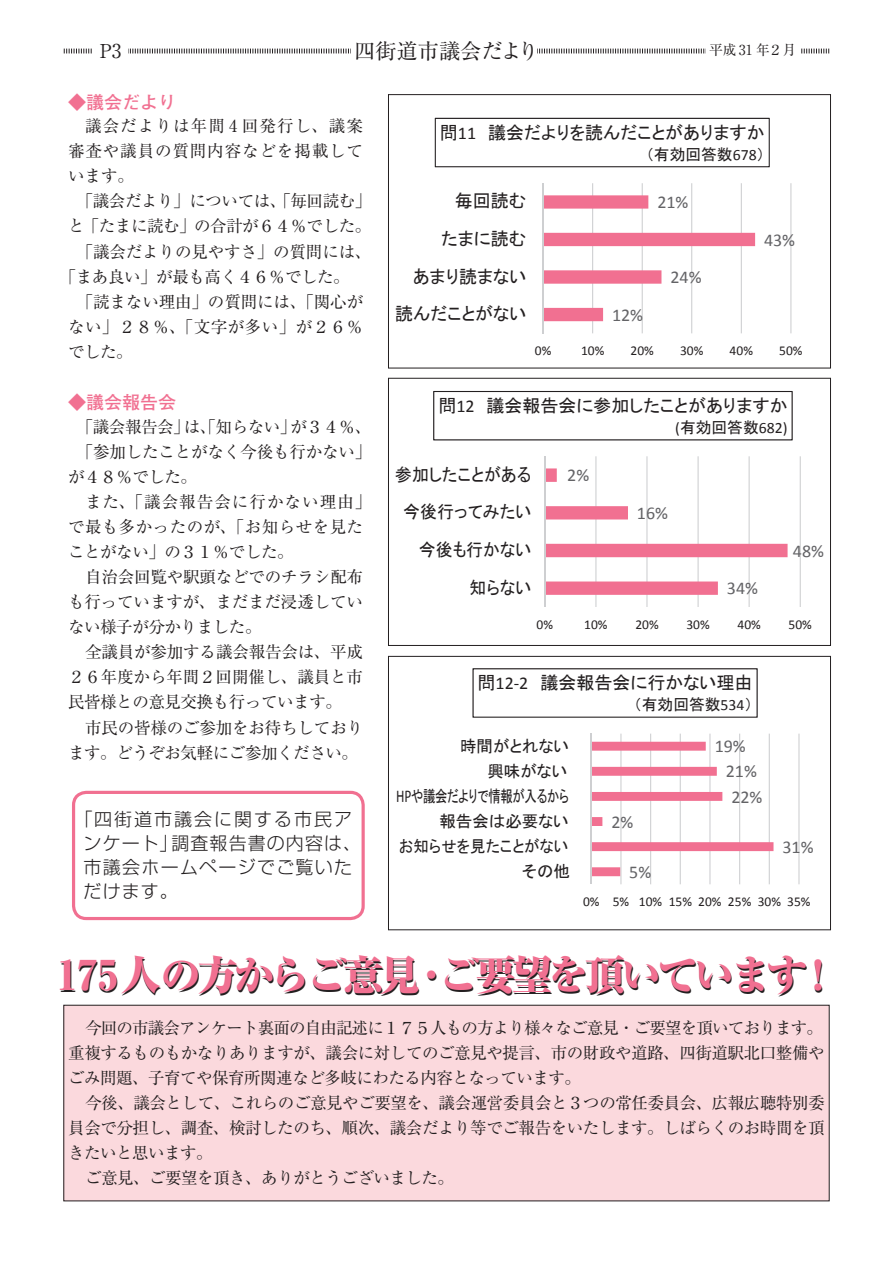
<style>
.page{position:relative;width:893px;height:1263px;background:#fff}
.page>*{position:absolute;margin:0;border:0;box-sizing:border-box;transform-origin:0 0}
.t1{font:800 expanded 40.5px "Ryumin Pr 6 N";letter-spacing:-.1em;color:#231f20}
.t2{font:21.3px "Ryumin Pr 6 N";color:#231f20}
.t3{font:19.2px "Ryumin Pr 6 N";color:#231f20}
.t4{font:18px/37.5px "MS P Gothic";color:#231f20;text-align:right}
.t5{font:18px "Calibri";color:#636366}
.t6{font:18px/37.7px "MS P Gothic";color:#231f20;text-align:right;scale:.94 1}
.t7{font:300 18px/24px "Shin Go Pr 6 N";letter-spacing:.11em;color:#231f20}
.t8{font:300 18px/24px "Shin Go Pr 6 N";letter-spacing:.07em;color:#231f20}
.t9{font:700 18px "Futo Go B101 Pr 6 N";color:#f17091}
.t10{font:18px "Calibri";color:#231f20}
.t11{font:16.5px/25px "Ryumin Pr 6 N";letter-spacing:-.025em;color:#231f20;text-align:justify}
.t12{font:16.5px "Ryumin Pr 6 N";letter-spacing:-.005em;color:#231f20}
.t13{font:16.5px/25px "MS P Gothic";color:#231f20;text-align:right}
.t14{font:16.5px "Ryumin Pr 6 N";letter-spacing:.03em;color:#231f20}
.t15{font:16.5px "Ryumin Pr 6 N";letter-spacing:.055em;color:#231f20}
.t16{font:16.5px "Ryumin Pr 6 N";letter-spacing:.065em;color:#231f20}
.t17{font:16.5px "Ryumin Pr 6 N";letter-spacing:.07em;color:#231f20}
.t18{font:15.75px "MS P Gothic";color:#231f20}
.t19{font:15.75px "Calibri";color:#231f20}
.t20{font:13.8px "Ryumin Pr 6 N";color:#231f20}
.t21{font:13.5px "Calibri";color:#231f20}
.s1{font-family:"Ryumin Pr 6 N";font-stretch:expanded}
.s2{font-family:"MS P Gothic"}
.s3{font-family:"Calibri"}
.s4{font-family:"Calibri";font-size:18px}
</style>
<div class="page">
<svg style="left:63px;top:48px;width:767px;height:6px"></svg>
<div style="left:351px;top:38px;width:186px;height:26px;background:#fff"></div>
<div style="left:706px;top:43px;width:93px;height:17px;background:#fff"></div>
<div style="left:94px;top:40px;width:34px;height:22px;background:#fff"></div>
<hr style="left:592px;top:183px;width:1px;height:150px;background:#cecfd1">
<hr style="left:642px;top:183px;width:1px;height:150px;background:#cecfd1">
<hr style="left:691px;top:183px;width:1px;height:150px;background:#cecfd1">
<hr style="left:741px;top:183px;width:1px;height:150px;background:#cecfd1">
<hr style="left:790px;top:183px;width:1px;height:150px;background:#cecfd1">
<svg style="left:544px;top:195px;width:211px;height:126px"></svg>
<hr style="left:543px;top:183px;width:1px;height:150px;background:#cecfd1">
<svg style="left:435px;top:118px;width:335px;height:49px"></svg>
<hr style="left:595px;top:456px;width:1px;height:151px;background:#cecfd1">
<hr style="left:646px;top:456px;width:1px;height:151px;background:#cecfd1">
<hr style="left:698px;top:456px;width:1px;height:151px;background:#cecfd1">
<hr style="left:749px;top:456px;width:1px;height:151px;background:#cecfd1">
<hr style="left:800px;top:456px;width:1px;height:151px;background:#cecfd1">
<svg style="left:545px;top:468px;width:243px;height:127px"></svg>
<hr style="left:544px;top:456px;width:1px;height:151px;background:#cecfd1">
<svg style="left:433px;top:391px;width:360px;height:49px"></svg>
<hr style="left:620px;top:734px;width:1px;height:150px;background:#cecfd1">
<hr style="left:650px;top:734px;width:1px;height:150px;background:#cecfd1">
<hr style="left:680px;top:734px;width:1px;height:150px;background:#cecfd1">
<hr style="left:709px;top:734px;width:1px;height:150px;background:#cecfd1">
<hr style="left:739px;top:734px;width:1px;height:150px;background:#cecfd1">
<hr style="left:769px;top:734px;width:1px;height:150px;background:#cecfd1">
<hr style="left:798px;top:734px;width:1px;height:150px;background:#cecfd1">
<svg style="left:592px;top:742px;width:181px;height:134px"></svg>
<hr style="left:591px;top:734px;width:1px;height:150px;background:#cecfd1">
<svg style="left:472px;top:668px;width:286px;height:50px"></svg>
<div style="left:388px;top:94px;width:443px;height:274px;border:1px solid #231f20"></div>
<div style="left:388px;top:378px;width:443px;height:268px;border:1px solid #231f20"></div>
<div style="left:388px;top:656px;width:443px;height:274px;border:1px solid #231f20"></div>
<div style="left:72px;top:791px;width:293px;height:129px;border:3px solid #f17091;border-radius:13px"></div>
<div style="left:64px;top:1005px;width:765px;height:196px;background:#fbd9dd"></div>
<div style="left:64px;top:1005px;width:765px;height:196px;border:1px solid #231f20"></div>
<p class="t2" style="left:354px;top:34px;width:186px">四街道市議会だより</p>
<p class="t20" style="left:709px;top:39px;width:89px">平成 31 年２月</p>
<p class="t3" style="left:100px;top:36px;width:23px">P3</p>
<p class="t9" style="left:68px;top:87px;width:109px"><span class="s1">◆</span>議会だより</p>
<p class="t17" style="left:85px;top:113px;width:280px">議会だよりは年間 4 回発行し、議案</p>
<p class="t15" style="left:68px;top:138px;width:297px">審査や議員の質問内容などを掲載して</p>
<p class="t11" style="left:68px;top:163px;width:67px">います。</p>
<p class="t11" style="left:77px;top:188px;width:296px">「議会だより」については、「毎回読む「</p>
<p class="t11" style="left:68px;top:213px;width:305px">と「たまに読む」の合計が６４％でした。</p>
<p class="t11" style="left:77px;top:238px;width:296px">「議会だよりの見やすさ」の質問には、</p>
<p class="t11" style="left:60px;top:263px;width:291px">「まあ良い」が最も高く４６％でした。</p>
<p class="t12" style="left:77px;top:288px;width:288px">「読まない理由」の質問には、「関心が</p>
<p class="t14" style="left:68px;top:313px;width:297px">ない」２８％、「文字が多い」が２６％</p>
<p class="t11" style="left:68px;top:338px;width:66px">でした。</p>
<p class="t9" style="left:68px;top:388px;width:110px">◆議会報告会</p>
<p class="t11" style="left:291px;top:413px;width:82px">が３４％、</p>
<p class="t4" style="left:488px;top:113px;width:278px">議会だよりを読んだことがありますか</p>
<p class="t10" style="left:440px;top:121px;width:38px"><span class="s2">問</span>11</p>
<p class="t18" style="left:646px;top:146px;width:120px">（有効回答数<span class="s3">678</span>(</p>
<p class="t4" style="left:395px;top:182px;width:133px">毎回読む<br>たまに読む<br>あまり読まない読んだことがない</p>
<p class="t5" style="left:657px;top:191px;width:33px">21%</p>
<p class="t5" style="left:764px;top:228px;width:33px">43%</p>
<p class="t5" style="left:670px;top:266px;width:33px">24%</p>
<p class="t5" style="left:612px;top:303px;width:33px">12%</p>
<p class="t21" style="left:535px;top:342px;width:18px">0%</p>
<p class="t21" style="left:581px;top:342px;width:25px">10%</p>
<p class="t21" style="left:630px;top:342px;width:25px">20%</p>
<p class="t21" style="left:680px;top:342px;width:25px">30%</p>
<p class="t21" style="left:730px;top:342px;width:25px">40%</p>
<p class="t21" style="left:779px;top:342px;width:25px">50%</p>
<p class="t4" style="left:487px;top:387px;width:303px">議会報告会に参加したことがありますか</p>
<p class="t10" style="left:438px;top:394px;width:38px"><span class="s2">問</span>12</p>
<p class="t11" style="left:77px;top:413px;width:115px">「議会報告会」</p>
<p class="t11" style="left:77px;top:438px;width:296px">「参加したことがなく今後も行かない「</p>
<p class="t11" style="left:68px;top:463px;width:131px">が４８％でした。</p>
<p class="t16" style="left:85px;top:489px;width:288px">また、「議会報告会に行かない理由「</p>
<p class="t14" style="left:68px;top:514px;width:297px">で最も多かったのが、「お知らせを見た</p>
<p class="t11" style="left:68px;top:539px;width:227px">ことがない」の３１％でした。</p>
<p class="t11" style="left:85px;top:564px;width:280px">自治会回覧や駅頭などでのチラシ配布</p>
<p class="t12" style="left:68px;top:589px;width:297px">も行っていますが、まだまだ浸透してい</p>
<p class="t11" style="left:68px;top:614px;width:195px">ない様子が分かりました。</p>
<p class="t11" style="left:85px;top:639px;width:280px">全議員が参加する議会報告会は、平成</p>
<p class="t12" style="left:68px;top:664px;width:297px">２６年度から年間２回開催し、議員と市</p>
<p class="t11" style="left:68px;top:689px;width:275px">民皆様との意見交換も行っています。</p>
<p class="t11" style="left:85px;top:714px;width:280px">市民の皆様のご参加をお待ちしており</p>
<p class="t11" style="left:68px;top:740px;width:291px">ます。どうぞお気軽にご参加ください。</p>
<p class="t11" style="left:184px;top:413px;width:114px">は、「知らない」</p>
<p class="t19" style="left:675px;top:418px;width:114px">(<span class="s2">有効回答数</span>682(</p>
<p class="t6" style="left:395px;top:455px;width:146px">参加したことがある今後行ってみたい今後も行かない<br>知らない</p>
<p class="t5" style="left:567px;top:464px;width:23px">2%</p>
<p class="t5" style="left:637px;top:502px;width:33px">16%</p>
<p class="t5" style="left:793px;top:539px;width:33px">48%</p>
<p class="t5" style="left:727px;top:577px;width:33px">34%</p>
<p class="t21" style="left:537px;top:615px;width:18px">0%</p>
<p class="t21" style="left:584px;top:615px;width:25px">10%</p>
<p class="t21" style="left:635px;top:615px;width:25px">20%</p>
<p class="t21" style="left:686px;top:615px;width:25px">30%</p>
<p class="t21" style="left:737px;top:615px;width:25px">40%</p>
<p class="t21" style="left:788px;top:615px;width:25px">50%</p>
<p class="t4" style="left:540px;top:664px;width:214px">議会報告会に行かない理由</p>
<p class="t10" style="left:478px;top:672px;width:52px"><span class="s2">問</span>12-2</p>
<p class="t18" style="left:634px;top:697px;width:120px">（有効回答数<span class="s3">534</span>(</p>
<p class="t13" style="left:396px;top:733px;width:175px">時間がとれない<br>興味がない<br><span class="s4">HP</span>や議会だよりで情報が入るから報告会は必要ない<br>お知らせを見たことがないその他</p>
<p class="t5" style="left:715px;top:735px;width:33px">19%</p>
<p class="t5" style="left:726px;top:760px;width:33px">21%</p>
<p class="t5" style="left:731px;top:785px;width:33px">22%</p>
<p class="t7" style="left:171px;top:806px;width:191px;text-indent:-97px">「四街道市議会に関する市民ア調査報告書の内容は、</p>
<p class="t5" style="left:611px;top:810px;width:23px">2%</p>
<p class="t8" style="left:84px;top:830px;width:270px">ンケート」<br>市議会ホームページでご覧いただけます。</p>
<p class="t5" style="left:782px;top:835px;width:33px">31%</p>
<p class="t5" style="left:629px;top:860px;width:23px">5%</p>
<p class="t21" style="left:583px;top:893px;width:18px">0%</p>
<p class="t21" style="left:613px;top:893px;width:18px">5%</p>
<p class="t21" style="left:639px;top:893px;width:25px">10%</p>
<p class="t21" style="left:669px;top:893px;width:25px">15%</p>
<p class="t21" style="left:698px;top:893px;width:25px">20%</p>
<p class="t21" style="left:728px;top:893px;width:25px">25%</p>
<p class="t21" style="left:758px;top:893px;width:25px">30%</p>
<p class="t21" style="left:787px;top:893px;width:25px">35%</p>
<h1 class="t1" style="left:58px;top:945px;width:364px">175 人の方からご意見</h1>
<h1 class="t1" style="left:412px;top:945px;width:42px">・</h1>
<h1 class="t1" style="left:440px;top:945px;width:370px">ご要望を頂いています</h1>
<h1 class="t1" style="left:799px;top:945px;width:42px">!</h1>
<p class="t11" style="left:68px;top:1014px;width:758px;text-indent:17px">今回の市議会アンケート裏面の自由記述に１７５人もの方より様々なご意見・ご要望を頂いております。重複するものもかなりありますが、議会に対してのご意見や提言、市の財政や道路、四街道駅北口整備やごみ問題、子育てや保育所関連など多岐にわたる内容となっています。</p>
<p class="t11" style="left:85px;top:1090px;width:741px">今後、議会として、これらのご意見やご要望を、議会運営委員会と３つの常任委員会、広報広聴特別委</p>
<p class="t11" style="left:68px;top:1115px;width:758px">員会で分担し、調査、検討したのち、順次、議会だより等でご報告をいたします。しばらくのお時間を頂</p>
<p class="t11" style="left:68px;top:1140px;width:146px">きたいと思います。</p>
<p class="t11" style="left:85px;top:1165px;width:370px">ご意見、ご要望を頂き、ありがとうございました。</p>
</div>
